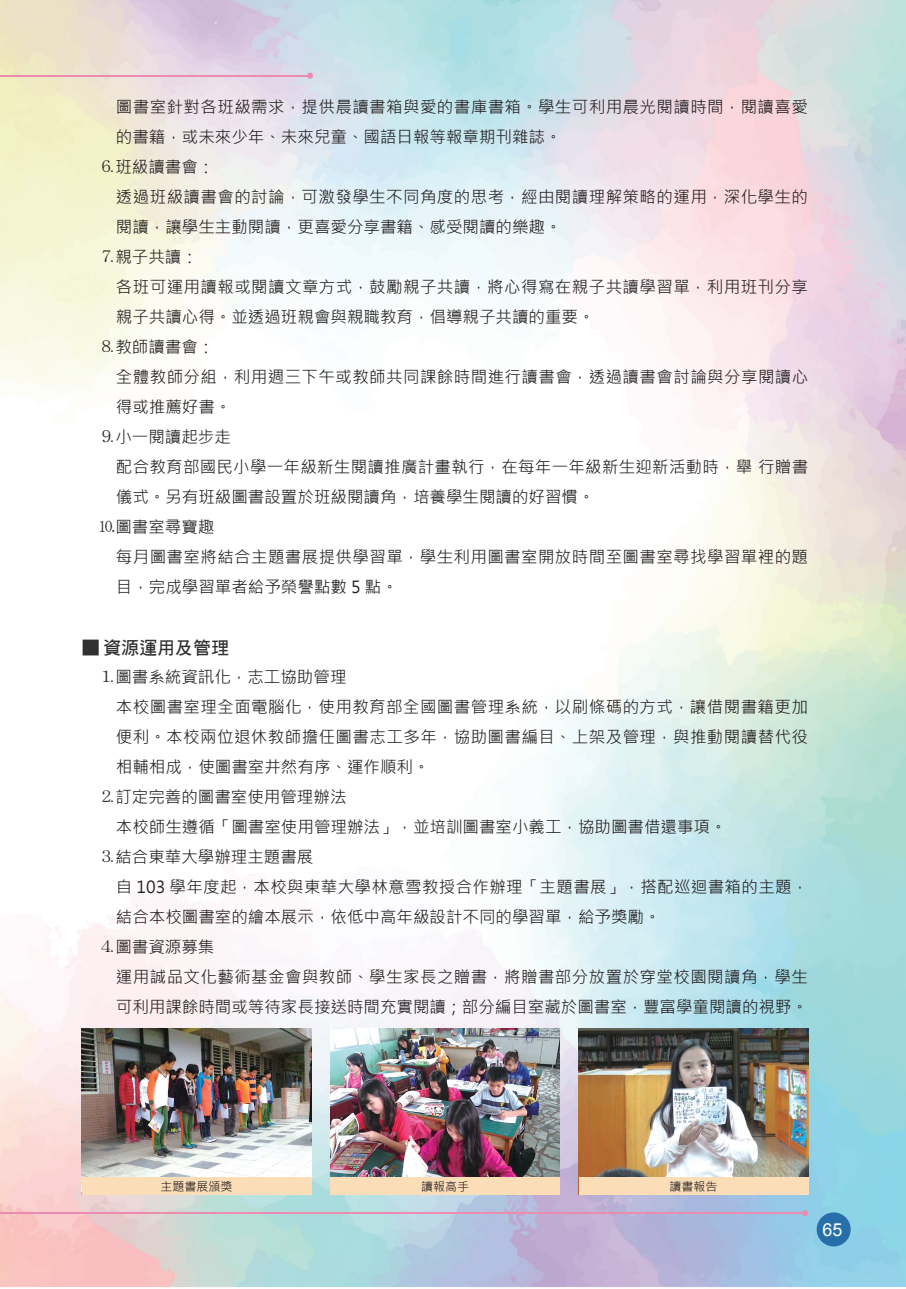
<style>
.page{position:relative;width:906px;height:1289px;background:#fff}
.page>*{position:absolute;margin:0;border:0;box-sizing:border-box;transform-origin:0 0}
.t1{font:18px "DF Hei Bd HK BF";color:#312f30}
.t2{font:18px "Arial";color:#fff}
.t3{font:16.5px "Microsoft Jheng Hei";letter-spacing:.02em;color:#231f20}
.t4{font:16.5px "Microsoft Jheng Hei";color:#231f20}
.t5{font:12px "Microsoft Jheng Hei";color:#231f20}
.s1{font-family:"MS Mincho"}
.s2{font-family:"DF Hei Bd HKP BF"}
</style>
<div class="page">
<img style="left:0;top:0;width:906px;height:1288px">
<div style="left:816px;top:1212px;width:34px;height:34px;background:#266faa;border-radius:50%"></div>
<hr style="left:0;top:75px;width:310px;height:1px;background:#ec8cb1">
<svg style="left:307px;top:73px;width:6px;height:6px"></svg>
<hr style="left:0;top:1212px;width:805px;height:1px;background:#ec8cb1">
<svg style="left:802px;top:1210px;width:6px;height:6px"></svg>
<img style="left:82px;top:1028px;width:229px;height:149px">
<img style="left:330px;top:1028px;width:230px;height:149px">
<img style="left:579px;top:1028px;width:229px;height:149px">
<div style="left:82px;top:1177px;width:229px;height:17px;background:#fbddb8"></div>
<div style="left:330px;top:1177px;width:230px;height:17px;background:#fbddb8"></div>
<div style="left:579px;top:1177px;width:229px;height:17px;background:#fbddb8"></div>
<p class="t3" style="left:116px;top:96px;width:693px">圖書室針對各班級需求，提供晨讀書箱與愛的書庫書箱。學生可利用晨光閱讀時間，閱讀喜愛</p>
<p class="t4" style="left:116px;top:126px;width:447px">的書籍，或未來少年、未來兒童、國語日報等報章期刊雜誌。</p>
<p class="t3" style="left:99px;top:156px;width:117px"><span class="s1">⒍</span>班級讀書會：</p>
<p class="t3" style="left:116px;top:186px;width:693px">透過班級讀書會的討論，可激發學生不同角度的思考，經由閱讀理解策略的運用，深化學生的</p>
<p class="t4" style="left:116px;top:216px;width:447px">閱讀，讓學生主動閱讀，更喜愛分享書籍、感受閱讀的樂趣。</p>
<p class="t3" style="left:99px;top:246px;width:100px"><span class="s1">⒎</span>親子共讀：</p>
<p class="t3" style="left:116px;top:276px;width:693px">各班可運用讀報或閱讀文章方式，鼓勵親子共讀，將心得寫在親子共讀學習單，利用班刊分享</p>
<p class="t4" style="left:116px;top:306px;width:480px">親子共讀心得。並透過班親會與親職教育，倡導親子共讀的重要。</p>
<p class="t3" style="left:99px;top:336px;width:117px"><span class="s1">⒏</span>教師讀書會：</p>
<p class="t3" style="left:116px;top:366px;width:694px">全體教師分組，利用週三下午或教師共同課餘時間進行讀書會，透過讀書會討論與分享閱讀心</p>
<p class="t3" style="left:116px;top:396px;width:117px">得或推薦好書。</p>
<p class="t4" style="left:99px;top:426px;width:133px"><span class="s1">⒐</span>小一閱讀起步走</p>
<p class="t3" style="left:116px;top:456px;width:694px">配合教育部國民小學一年級新生閱讀推廣計畫執行，在每年一年級新生迎新活動時，舉 行贈書</p>
<p class="t4" style="left:116px;top:486px;width:480px">儀式。另有班級圖書設置於班級閱讀角，培養學生閱讀的好習慣。</p>
<p class="t3" style="left:99px;top:516px;width:117px"><span class="s1">⒑</span>圖書室尋寶趣</p>
<p class="t3" style="left:116px;top:546px;width:693px">每月圖書室將結合主題書展提供學習單，學生利用圖書室開放時間至圖書室尋找學習單裡的題</p>
<p class="t4" style="left:116px;top:576px;width:283px">目，完成學習單者給予榮譽點數 5 點。</p>
<p class="t1" style="left:82px;top:638px;width:149px"><span class="s2">■</span> 資源運用及管理</p>
<p class="t4" style="left:99px;top:666px;width:249px"><span class="s1">⒈</span>圖書系統資訊化，志工協助管理</p>
<p class="t3" style="left:116px;top:696px;width:693px">本校圖書室理全面電腦化，使用教育部全國圖書管理系統，以刷條碼的方式，讓借閱書籍更加</p>
<p class="t3" style="left:116px;top:726px;width:693px">便利。本校兩位退休教師擔任圖書志工多年，協助圖書編目、上架及管理，與推動閱讀替代役</p>
<p class="t4" style="left:116px;top:756px;width:315px">相輔相成，使圖書室井然有序、運作順利。</p>
<p class="t4" style="left:99px;top:786px;width:249px"><span class="s1">⒉</span>訂定完善的圖書室使用管理辦法</p>
<p class="t4" style="left:116px;top:816px;width:612px">本校師生遵循「圖書室使用管理辦法」，並培訓圖書室小義工，協助圖書借還事項。</p>
<p class="t4" style="left:99px;top:846px;width:216px"><span class="s1">⒊</span>結合東華大學辦理主題書展</p>
<p class="t3" style="left:116px;top:876px;width:694px">自 103 學年度起，本校與東華大學林意雪教授合作辦理「主題書展」，搭配巡迴書箱的主題，</p>
<p class="t4" style="left:116px;top:906px;width:546px">結合本校圖書室的繪本展示，依低中高年級設計不同的學習單，給予獎勵。</p>
<p class="t3" style="left:99px;top:936px;width:117px"><span class="s1">⒋</span>圖書資源募集</p>
<p class="t3" style="left:116px;top:966px;width:693px">運用誠品文化藝術基金會與教師、學生家長之贈書，將贈書部分放置於穿堂校園閱讀角，學生</p>
<p class="t4" style="left:116px;top:996px;width:693px">可利用課餘時間或等待家長接送時間充實閱讀；部分編目室藏於圖書室，豐富學童閱讀的視野。</p>
<p class="t5" style="left:161px;top:1178px;width:73px">主題書展頒獎</p>
<p class="t5" style="left:421px;top:1178px;width:49px">讀報高手</p>
<p class="t5" style="left:669px;top:1178px;width:49px">讀書報告</p>
<p class="t2" style="left:822px;top:1217px;width:22px">65</p>
</div>
